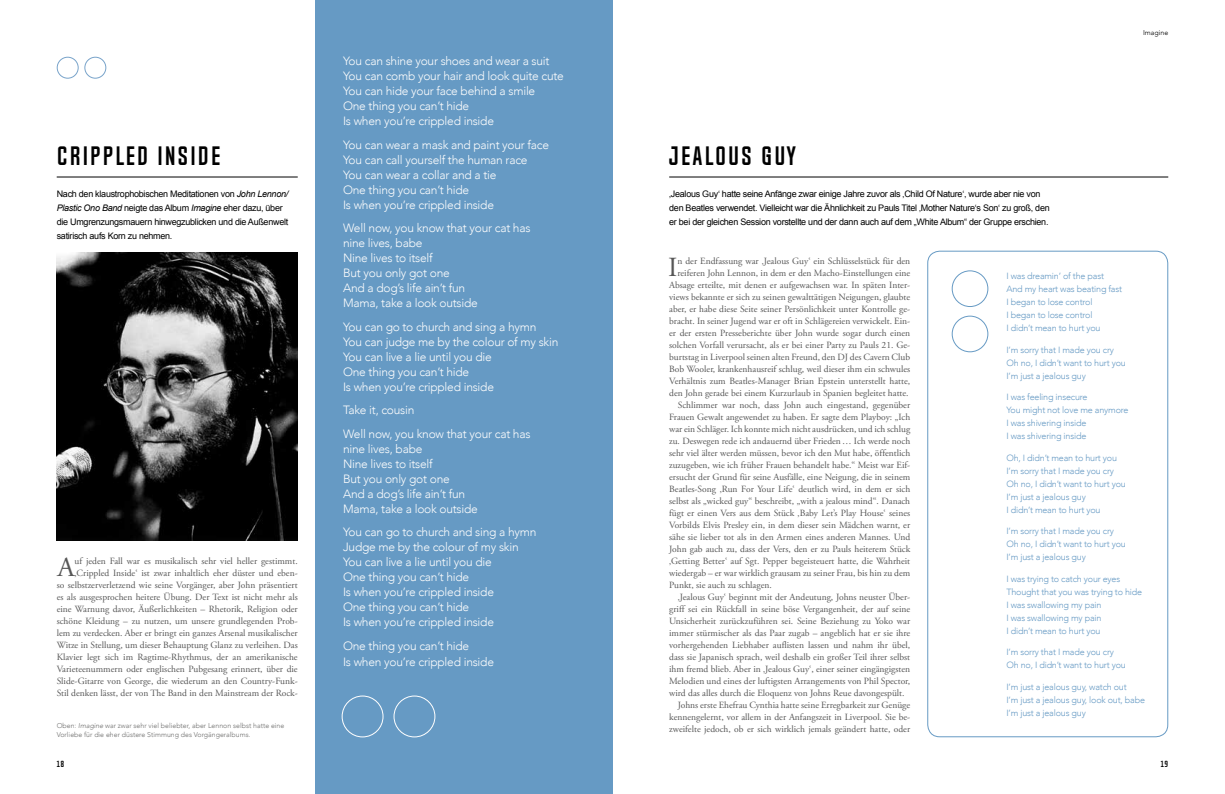
<style>
.page{position:relative;width:1225px;height:794px;background:#fff}
.page>*{position:absolute;margin:0;border:0;box-sizing:border-box;transform-origin:0 0}
.t1{font:27.6px "Adobe Garamond Pro";color:#565656}
.t2{font:700 24px "Chosence";letter-spacing:.08em;color:#000}
.t3{font:300 12px/15px "Avenir";letter-spacing:-.02em;color:#fdfdfd}
.t4{font:9.5px/12px "Adobe Garamond Pro";color:#565656;text-align:right}
.t5{font:300 9px/13px "Avenir";letter-spacing:-.02em;color:#669ac4}
.t6{font:9px/14px "Arial";letter-spacing:-.03em;color:#000}
.t7{font:700 8px "Chosence";color:#000}
.t8{font:300 7px/9px "Avenir";color:#6f6f6e}
.t9{font:300 7px "Avenir";color:#000}
.s1{font-style:italic}
</style>
<div class="page">
<div style="left:315px;top:0;width:297px;height:794px;background:#669ac4"></div>
<img style="left:57px;top:252px;width:241px;height:288px">
<div style="left:57px;top:57px;width:22px;height:22px;border:1px solid #78a3ca;border-radius:50%"></div>
<div style="left:84px;top:57px;width:22px;height:22px;border:1px solid #78a3ca;border-radius:50%"></div>
<div style="left:342px;top:695px;width:41px;height:42px;border:1px solid #fff;border-radius:50%"></div>
<div style="left:394px;top:695px;width:41px;height:42px;border:1px solid #fff;border-radius:50%"></div>
<div style="left:952px;top:316px;width:36px;height:36px;border:1px solid #669ac4;border-radius:50%"></div>
<div style="left:952px;top:271px;width:36px;height:36px;border:1px solid #669ac4;border-radius:50%"></div>
<div style="left:927px;top:251px;width:241px;height:486px;border:1px solid #669ac4;border-radius:12px"></div>
<hr style="left:57px;top:177px;width:241px;height:1px;background:#000">
<hr style="left:669px;top:177px;width:499px;height:1px;background:#000">
<p class="t9" style="left:1143px;top:29px;width:27px">Imagine</p>
<p class="t3" style="left:343px;top:53px;width:222px">You can shine your shoes and wear a suit You can comb your hair and look quite cute You can hide your face behind a smile<br>One thing you can’t hide<br>Is when you’re crippled inside</p>
<p class="t3" style="left:343px;top:137px;width:207px">You can wear a mask and paint your face<br>You can call yourself the human race<br>You can wear a collar and a tie<br>One thing you can’t hide<br>Is when you’re crippled inside</p>
<p class="t3" style="left:343px;top:220px;width:189px">Well now, you know that your cat has nine lives, babe<br>Nine lives to itself<br>But you only got one<br>And a dog’s life ain’t fun<br>Mama, take a look outside</p>
<p class="t3" style="left:343px;top:319px;width:217px">You can go to church and sing a hymn<br>You can judge me by the colour of my skin<br>You can live a lie until you die<br>One thing you can’t hide<br>Is when you’re crippled inside</p>
<p class="t3" style="left:343px;top:398px;width:189px;line-height:23.5px">Take it, cousin<br>Well now, you know that your cat has</p>
<p class="t3" style="left:343px;top:441px;width:136px">nine lives, babe<br>Nine lives to itself<br>But you only got one<br>And a dog’s life ain’t fun<br>Mama, take a look outside</p>
<p class="t3" style="left:343px;top:525px;width:195px">You can go to church and sing a hymn<br>Judge me by the colour of my skin<br>You can live a lie until you die<br>One thing you can’t hide<br>Is when you’re crippled inside<br>One thing you can’t hide<br>Is when you’re crippled inside</p>
<p class="t3" style="left:343px;top:638px;width:152px;line-height:16px">One thing you can’t hide<br>Is when you’re crippled inside</p>
<h2 class="t2" style="left:57px;top:143px;width:165px">CRIPPLED INSIDE</h2>
<h2 class="t2" style="left:669px;top:143px;width:128px">JEALOUS GUY</h2>
<p class="t6" style="left:57px;top:186px;width:233px">Nach den klaustrophobischen Meditationen von <span class="s1">John Lennon/ Plastic Ono Band</span> neigte das Album <span class="s1">Imagine</span> eher dazu, über die Umgrenzungsmauern hinwegzublicken und die Außenwelt satirisch aufs Korn zu nehmen.</p>
<p class="t6" style="left:669px;top:186px;width:382px">‚Jealous Guy‘ hatte seine Anfänge zwar einige Jahre zuvor als ‚Child Of Nature‘, wurde aber nie von den Beatles verwendet. Vielleicht war die Ähnlichkeit zu Pauls Titel ‚Mother Nature‘s Son‘ zu groß, den er bei der gleichen Session vorstellte und der dann auch auf dem „White Album“ der Gruppe erschien.</p>
<h1 class="t1" style="left:668px;top:251px;width:11px">I</h1>
<p class="t4" style="left:677px;top:255px;width:234px">n der Endfassung war ‚Jealous Guy‘ ein Schlüsselstück für den</p>
<p class="t4" style="left:677px;top:267px;width:234px">reiferen John Lennon, in dem er den Macho-Einstellungen eine</p>
<p class="t4" style="left:669px;top:279px;width:242px">Absage erteilte, mit denen er aufgewachsen war. In späten Inter-</p>
<p class="t4" style="left:669px;top:291px;width:242px">views bekannte er sich zu seinen gewalttätigen Neigungen, glaubte</p>
<p class="t4" style="left:669px;top:303px;width:242px">aber, er habe diese Seite seiner Persönlichkeit unter Kontrolle ge-</p>
<p class="t4" style="left:669px;top:315px;width:242px">bracht. In seiner Jugend war er oft in Schlägereien verwickelt. Ein-</p>
<p class="t4" style="left:669px;top:327px;width:242px">er der ersten Presseberichte über John wurde sogar durch einen</p>
<p class="t4" style="left:669px;top:339px;width:242px">solchen Vorfall verursacht, als er bei einer Party zu Pauls 21. Ge-</p>
<p class="t4" style="left:669px;top:351px;width:242px">burtstag in Liverpool seinen alten Freund, den DJ des Cavern Club</p>
<p class="t4" style="left:669px;top:363px;width:242px">Bob Wooler, krankenhausreif schlug, weil dieser ihm ein schwules</p>
<p class="t4" style="left:669px;top:375px;width:242px">Verhältnis zum Beatles-Manager Brian Epstein unterstellt hatte,</p>
<p class="t4" style="left:669px;top:387px;width:241px">den John gerade bei einem Kurzurlaub in Spanien begleitet hatte.</p>
<p class="t4" style="left:677px;top:399px;width:234px">Schlimmer war noch, dass John auch eingestand, gegenüber</p>
<p class="t4" style="left:669px;top:411px;width:242px">Frauen Gewalt angewendet zu haben. Er sagte dem Playboy: „Ich</p>
<p class="t4" style="left:669px;top:423px;width:242px">war ein Schläger. Ich konnte mich nicht ausdrücken, und ich schlug</p>
<p class="t4" style="left:669px;top:435px;width:242px">zu. Deswegen rede ich andauernd über Frieden… Ich werde noch</p>
<p class="t4" style="left:669px;top:447px;width:242px">sehr viel älter werden müssen, bevor ich den Mut habe, öffentlich</p>
<p class="t4" style="left:669px;top:459px;width:242px">zuzugeben, wie ich früher Frauen behandelt habe.“ Meist war Eif-</p>
<p class="t4" style="left:669px;top:471px;width:242px">ersucht der Grund für seine Ausfälle, eine Neigung, die in seinem</p>
<p class="t4" style="left:669px;top:483px;width:242px">Beatles-Song ‚Run For Your Life‘ deutlich wird, in dem er sich</p>
<p class="t4" style="left:669px;top:495px;width:242px">selbst als „wicked guy“ beschreibt, „with a jealous mind“. Danach</p>
<p class="t4" style="left:669px;top:507px;width:242px">fügt er einen Vers aus dem Stück ‚Baby Let’s Play House‘ seines</p>
<p class="t4" style="left:669px;top:519px;width:242px">Vorbilds Elvis Presley ein, in dem dieser sein Mädchen warnt, er</p>
<p class="t4" style="left:669px;top:531px;width:242px">sähe sie lieber tot als in den Armen eines anderen Mannes. Und</p>
<p class="t4" style="left:669px;top:543px;width:242px">John gab auch zu, dass der Vers, den er zu Pauls heiterem Stück</p>
<p class="t4" style="left:669px;top:555px;width:242px">‚Getting Better‘ auf Sgt. Pepper begeisteuert hatte, die Wahrheit</p>
<p class="t4" style="left:669px;top:567px;width:242px">wiedergab – er war wirklich grausam zu seiner Frau, bis hin zu dem</p>
<p class="t4" style="left:669px;top:579px;width:104px">Punkt, sie auch zu schlagen.</p>
<p class="t4" style="left:677px;top:591px;width:234px">‚Jealous Guy‘ beginnt mit der Andeutung, Johns neuster Über-</p>
<p class="t4" style="left:669px;top:603px;width:242px">griff sei ein Rückfall in seine böse Vergangenheit, der auf seine</p>
<p class="t4" style="left:669px;top:615px;width:242px">Unsicherheit zurückzuführen sei. Seine Beziehung zu Yoko war</p>
<p class="t4" style="left:669px;top:627px;width:242px">immer stürmischer als das Paar zugab – angeblich hat er sie ihre</p>
<p class="t4" style="left:669px;top:639px;width:242px">vorhergehenden Liebhaber auflisten lassen und nahm ihr übel,</p>
<p class="t4" style="left:669px;top:651px;width:242px">dass sie Japanisch sprach, weil deshalb ein großer Teil ihrer selbst</p>
<p class="t4" style="left:669px;top:663px;width:242px">ihm fremd blieb. Aber in ‚Jealous Guy‘, einer seiner eingängigsten</p>
<p class="t4" style="left:669px;top:675px;width:242px">Melodien und eines der luftigsten Arrangements von Phil Spector,</p>
<p class="t4" style="left:669px;top:687px;width:237px">wird das alles durch die Eloquenz von Johns Reue davongespült.</p>
<p class="t4" style="left:677px;top:699px;width:234px">Johns erste Ehefrau Cynthia hatte seine Erregbarkeit zur Genüge</p>
<p class="t4" style="left:669px;top:711px;width:242px">kennengelernt, vor allem in der Anfangszeit in Liverpool. Sie be-</p>
<p class="t4" style="left:669px;top:723px;width:242px">zweifelte jedoch, ob er sich wirklich jemals geändert hatte, oder</p>
<p class="t5" style="left:1006px;top:269px;width:117px">I was dreamin’ of the past<br>And my heart was beating fast<br>I began to lose control<br>I began to lose control<br>I didn’t mean to hurt you</p>
<p class="t5" style="left:1006px;top:343px;width:121px">I’m sorry that I made you cry<br>Oh no, I didn’t want to hurt you<br>I’m just a jealous guy</p>
<p class="t5" style="left:1006px;top:390px;width:124px">I was feeling insecure<br>You might not love me anymore<br>I was shivering inside<br>I was shivering inside</p>
<p class="t5" style="left:1006px;top:451px;width:121px">Oh, I didn’t mean to hurt you<br>I’m sorry that I made you cry<br>Oh no, I didn’t want to hurt you<br>I’m just a jealous guy<br>I didn’t mean to hurt you</p>
<p class="t5" style="left:1006px;top:524px;width:121px">I’m sorry that I made you cry<br>Oh no, I didn’t want to hurt you<br>I’m just a jealous guy</p>
<p class="t5" style="left:1006px;top:572px;width:137px">I was trying to catch your eyes<br>Thought that you was trying to hide<br>I was swallowing my pain<br>I was swallowing my pain<br>I didn’t mean to hurt you</p>
<p class="t5" style="left:1006px;top:645px;width:121px">I’m sorry that I made you cry<br>Oh no, I didn’t want to hurt you</p>
<p class="t5" style="left:1006px;top:680px;width:140px">I’m just a jealous guy, watch out<br>I’m just a jealous guy, look out, babe<br>I’m just a jealous guy</p>
<p class="t4" style="left:57px;top:555px;width:242px">uf jeden Fall war es musikalisch sehr viel heller gestimmt. ‚Crippled Inside‘ ist zwar inhaltlich eher düster und eben-<br>so selbstzerverletzend wie seine Vorgänger, aber John präsentiert es als ausgesprochen heitere Übung. Der Text ist nicht mehr als eine Warnung davor, Äußerlichkeiten – Rhetorik, Religion oder schöne Kleidung – zu nutzen, um unsere grundlegenden Prob&shy;lem zu verdecken. Aber er bringt ein ganzes Arsenal musikalischer Witze in Stellung, um dieser Behauptung Glanz zu verleihen. Das Klavier legt sich im Ragtime-Rhythmus, der an amerikanische Varieteenummern oder englischen Pubgesang erinnert, über die Slide-Gitarre von George, die wiederum an den Country-Funk-Stil denken lässt, der von The Band in den Mainstream der Rock-</p>
<h1 class="t1" style="left:57px;top:551px;width:19px">A</h1>
<p class="t8" style="left:57px;top:721px;width:229px">Oben: <span class="s1">Imagine</span> war zwar sehr viel beliebter, aber Lennon selbst hatte eine<br>Vorliebe für die eher düstere Stimmung des Vorgängeralbums.</p>
<p class="t7" style="left:57px;top:760px;width:9px">18</p>
<p class="t7" style="left:1160px;top:760px;width:9px">19</p>
</div>
